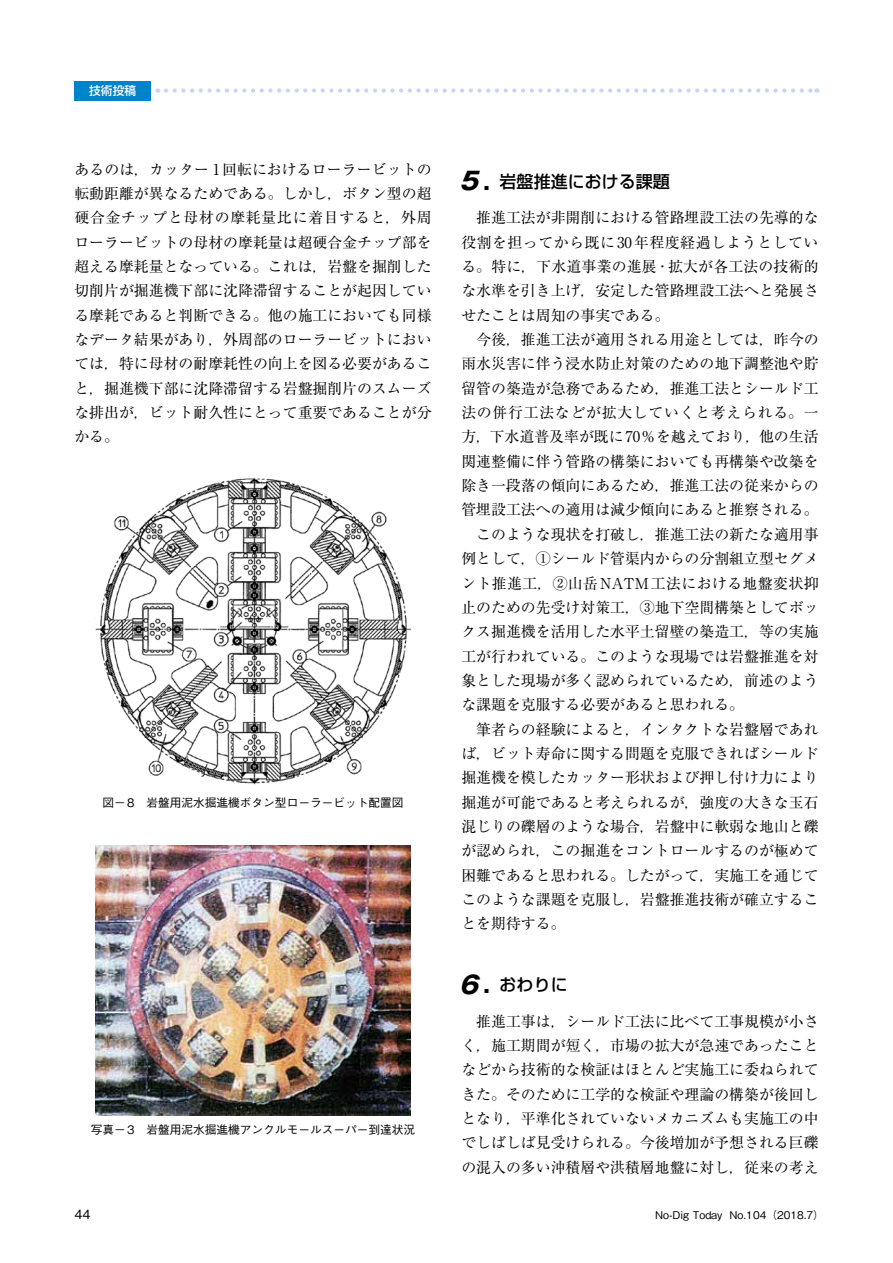
<style>
.page{position:relative;width:893px;height:1263px;background:#fff}
.page>*{position:absolute;margin:0;border:0;box-sizing:border-box;transform-origin:0 0}
.t1{font:500 16.95px "Shin Go Pro";color:#000}
.t2{font:14.85px/24.3px "Ryumin Pro";color:#000;text-align:justify}
.t3{font:500 12.75px "Gothic BBB Pro";color:#000}
.t4{font:500 11.7px "Gothic BBB Pro";color:#000}
.t5{font:500 11.7px "Shin Go Pro";color:#fff}
.t6{font:500 10.65px "Gothic BBB Pro";color:#000}
.s1{font-family:"Gothic MB101";font-weight:700;font-style:italic;font-size:24.45px}
.s2{font-family:"Gothic MB101";font-weight:700;font-size:22.35px}
</style>
<div class="page">
<svg style="left:166px;top:88px;width:651px;height:5px"></svg>
<div style="left:74px;top:81px;width:77px;height:19px;background:#0083c9"></div>
<img style="left:96px;top:478px;width:314px;height:307px">
<img style="left:96px;top:845px;width:314px;height:270px">
<p class="t5" style="left:89px;top:81px;width:48px">技術投稿</p>
<p class="t2" style="left:74px;top:156px;width:359px">あるのは，カッター 1回転におけるローラービットの転動距離が異なるためである。しかし，ボタン型の超硬合金チップと母材の摩耗量比に着目すると，外周ローラービットの母材の摩耗量は超硬合金チップ部を超える摩耗量となっている。これは，岩盤を掘削した切削片が掘進機下部に沈降滞留することが起因している摩耗であると判断できる。他の施工においても同様なデータ結果があり，外周部のローラービットにおいては，特に母材の耐摩耗性の向上を図る必要があること，掘進機下部に沈降滞留する岩盤掘削片のスムーズな排出が，ビット耐久性にとって重要であることが分かる。</p>
<p class="t1" style="left:459px;top:167px;width:212px"><span class="s1">5</span><span class="s2">.</span> 岩盤推進における課題</p>
<p class="t2" style="left:461px;top:205px;width:359px;text-align:left">　推進工法が非開削における管路埋設工法の先導的な役割を担ってから既に30年程度経過しようとしている。特に，下水道事業の進展･拡大が各工法の技術的な水準を引き上げ，安定した管路埋設工法へと発展させたことは周知の事実である。<br>　今後，推進工法が適用される用途としては，昨今の雨水災害に伴う浸水防止対策のための地下調整池や貯留管の築造が急務であるため，推進工法とシールド工法の併行工法などが拡大していくと考えられる。一方，下水道普及率が既に70%を越えており，他の生活関連整備に伴う管路の構築においても再構築や改築を除き一段落の傾向にあるため，推進工法の従来からの管埋設工法への適用は減少傾向にあると推察される。　このような現状を打破し，推進工法の新たな適用事例として，①シールド管渠内からの分割組立型セグメント推進工，②山岳NATM工法における地盤変状抑止のための先受け対策工，③地下空間構築としてボックス掘進機を活用した水平土留壁の築造工，等の実施工が行われている。このような現場では岩盤推進を対象とした現場が多く認められているため，前述のような課題を克服する必要があると思われる。<br>　筆者らの経験によると，インタクトな岩盤層であれば，ビット寿命に関する問題を克服できればシールド掘進機を模したカッター形状および押し付け力により掘進が可能であると考えられるが，強度の大きな玉石混じりの礫層のような場合，岩盤中に軟弱な地山と礫が認められ，この掘進をコントロールするのが極めて困難であると思われる。したがって，実施工を通じてこのような課題を克服し，岩盤推進技術が確立することを期待する。</p>
<p class="t4" style="left:102px;top:793px;width:303px">図−8　岩盤用泥水掘進機ボタン型ローラービット配置図</p>
<p class="t4" style="left:91px;top:1120px;width:326px">写真−3　岩盤用泥水掘進機アンクルモールスーパー到達状況</p>
<p class="t1" style="left:459px;top:970px;width:110px"><span class="s1">6</span><span class="s2">.</span> おわりに</p>
<p class="t2" style="left:461px;top:1008px;width:359px">　推進工事は，シールド工法に比べて工事規模が小さく，施工期間が短く，市場の拡大が急速であったことなどから技術的な検証はほとんど実施工に委ねられてきた。そのために工学的な検証や理論の構築が後回しとなり，平準化されていないメカニズムも実施工の中でしばしば見受けられる。今後増加が予想される巨礫の混入の多い沖積層や洪積層地盤に対し，従来の考え</p>
<p class="t3" style="left:74px;top:1204px;width:18px">44</p>
<p class="t6" style="left:655px;top:1206px;width:170px">No-Dig Today No.104（2018.7）</p>
</div>
